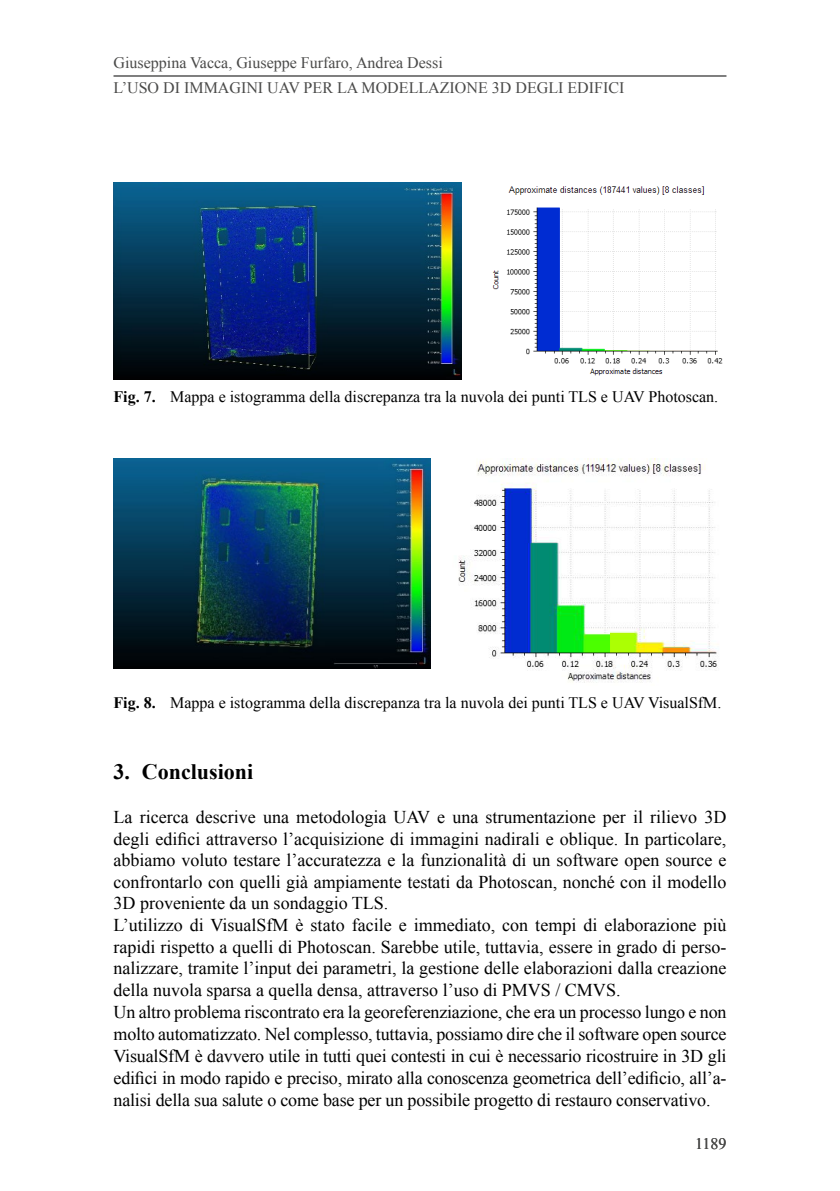
<style>
.page{position:relative;width:840px;height:1191px;background:#fff}
.page>*{position:absolute;margin:0;border:0;box-sizing:border-box;transform-origin:0 0}
.t1{font:700 22px "Times New Roman";color:#000}
.t2{font:18px/21.8px "Times New Roman";color:#000}
.t3{font:16px "Times New Roman";color:#000}
.t4{font:16px/24.8px "Times New Roman";color:#4a4a49}
.s1{font-weight:700}
</style>
<div class="page">
<hr style="left:113px;top:75px;width:613px;height:1px;background:#000">
<img style="left:113px;top:183px;width:348px;height:197px">
<img style="left:492px;top:186px;width:231px;height:190px">
<img style="left:113px;top:458px;width:317px;height:210px">
<img style="left:458px;top:458px;width:260px;height:225px">
<p class="t4" style="left:113px;top:50px;width:512px">Giuseppina Vacca, Giuseppe Furfaro, Andrea Dessi<br>L’USO DI IMMAGINI UAV PER LA MODELLAZIONE 3D DEGLI EDIFICI</p>
<p class="t3" style="left:113px;top:386px;width:606px"><span class="s1">Fig. 7.</span> Mappa e istogramma della discrepanza tra la nuvola dei punti TLS e UAV Photoscan.</p>
<p class="t3" style="left:113px;top:692px;width:609px"><span class="s1">Fig. 8.</span> Mappa e istogramma della discrepanza tra la nuvola dei punti TLS e UAV VisualSfM.</p>
<p class="t1" style="left:113px;top:756px;width:141px">3. Conclusioni</p>
<p class="t2" style="left:113px;top:806px;width:614px">La ricerca descrive una metodologia UAV e una strumentazione per il rilievo 3D degli edifici attraverso l’acquisizione di immagini nadirali e oblique. In particolare, abbiamo voluto testare l’accuratezza e la funzionalità di un software open source e confrontarlo con quelli già ampiamente testati da Photoscan, nonché con il modello 3D proveniente da un sondaggio TLS.<br>L’utilizzo di VisualSfM è stato facile e immediato, con tempi di elaborazione più rapidi rispetto a quelli di Photoscan. Sarebbe utile, tuttavia, essere in grado di perso&shy;nalizzare, tramite l’input dei parametri, la gestione delle elaborazioni dalla creazione della nuvola sparsa a quella densa, attraverso l’uso di PMVS / CMVS.<br>Un altro problema riscontrato era la georeferenziazione, che era un processo lungo e non molto automatizzato. Nel complesso, tuttavia, possiamo dire che il software open source VisualSfM è davvero utile in tutti quei contesti in cui è necessario ricostruire in 3D gli edifici in modo rapido e preciso, mirato alla conoscenza geometrica dell’edificio, all’a&shy;nalisi della sua salute o come base per un possibile progetto di restauro conservativo.</p>
<p class="t4" style="left:694px;top:1131px;width:33px">1189</p>
</div>
